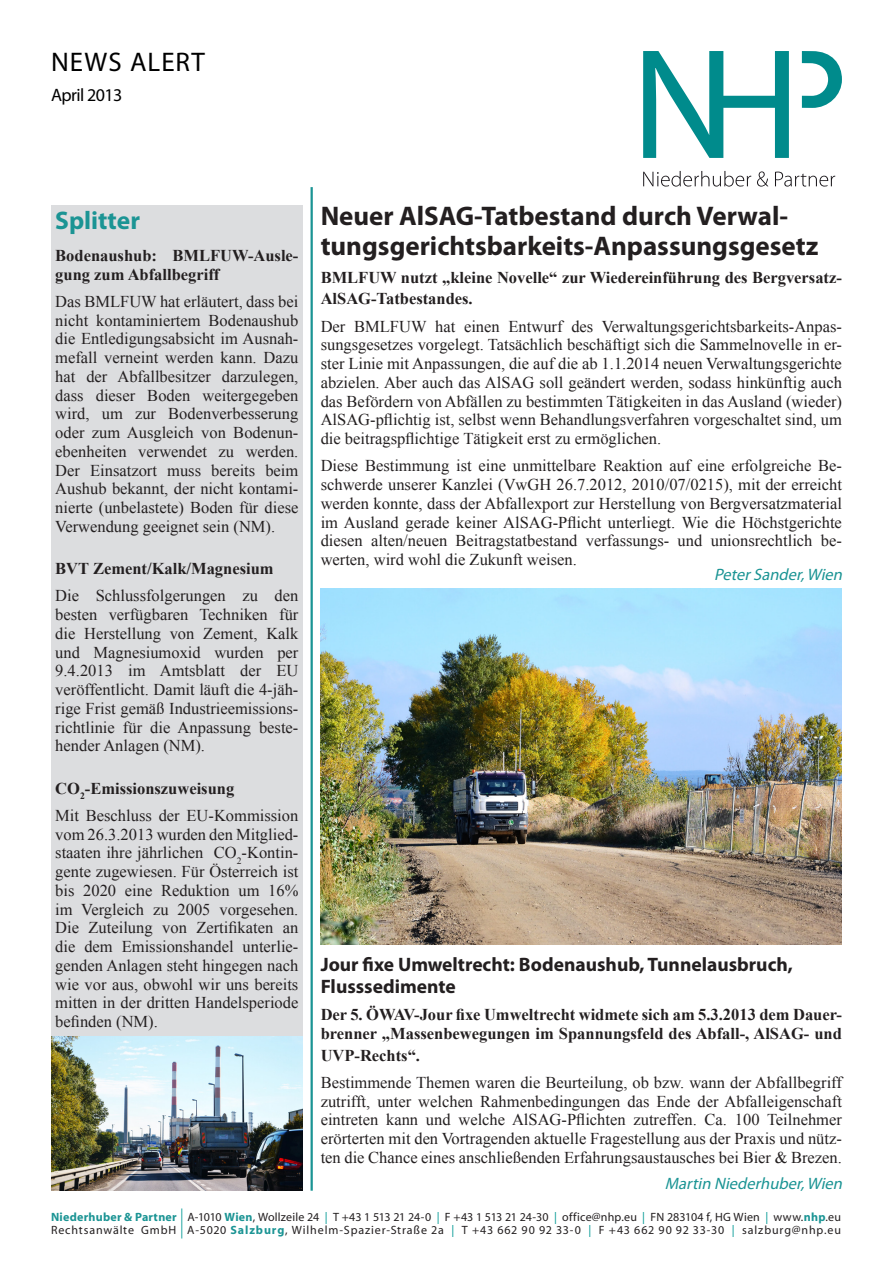
<style>
.page{position:relative;width:893px;height:1263px;background:#fff}
.page>*{position:absolute;margin:0;border:0;box-sizing:border-box;transform-origin:0 0}
.t1{font:30px "Myriad";color:#009894;scale:.4 1}
.Headline{font:700 27px/30px "Myriad Pro";color:#231f20}
.t2{font:27px "Myriad Pro";letter-spacing:.035em;color:#000}
.Land{font:700 25.5px "Myriad Pro";color:#1b9494}
.Headline-2{font:700 19.5px/21.6px "Myriad Pro";color:#231f20}
.t3{font:18px "Myriad Pro";letter-spacing:-.03em;color:#000}
.Text{font:16.5px/18.8px "Times New Roman";color:#231f20;text-align:justify}
.Einleitung{font:700 16.5px/18.8px "Times New Roman";color:#231f20}
.ansprechpartner{font:italic 16.5px "Myriad Pro";color:#1b9494}
.t4{font:12px "Myriad";letter-spacing:.01em;color:#231f20}
.t5{font:12px "Myriad";letter-spacing:.075em;color:#231f20}
.t6{font:12px "Myriad";letter-spacing:.055em;color:#231f20}
.s1{font-weight:700;color:#1b9494}
.s2{color:#009894}
</style>
<div class="page">
<hr style="left:311px;top:187px;width:2px;height:1004px;background:#1b9494">
<svg style="left:802px;top:51px;width:40px;height:57px"></svg>
<svg style="left:643px;top:51px;width:146px;height:107px"></svg>
<svg style="left:643px;top:171px;width:108px;height:16px"></svg>
<svg style="left:757px;top:171px;width:11px;height:16px"></svg>
<svg style="left:775px;top:172px;width:60px;height:15px"></svg>
<div style="left:51px;top:205px;width:252px;height:834px;background:#dcdddf"></div>
<img style="left:321px;top:589px;width:521px;height:355px">
<img style="left:51px;top:1036px;width:252px;height:155px">
<p class="t2" style="left:51px;top:46px;width:155px">NEWS ALERT</p>
<p class="t3" style="left:51px;top:84px;width:73px">April 2013</p>
<p class="Land" style="left:55px;top:203px;width:86px">Splitter</p>
<p class="Einleitung" style="left:55px;top:245px;width:245px">Bodenaushub: BMLFUW-Ausle&shy;gung zum Abfallbegriff</p>
<p class="Text" style="left:55px;top:292px;width:245px">Das BMLFUW hat erläutert, dass bei nicht kontaminiertem Bodenaushub die Entledigungsabsicht im Ausnah&shy;mefall verneint werden kann. Dazu hat der Abfallbesitzer darzulegen, dass dieser Boden weitergegeben wird, um zur Bodenverbesserung oder zum Ausgleich von Bodenun&shy;ebenheiten verwendet zu werden.<br>Der Einsatzort muss bereits beim Aushub bekannt, der nicht kontami&shy;nierte (unbelastete) Boden für diese Verwendung geeignet sein (NM).</p>
<p class="Einleitung" style="left:55px;top:559px;width:220px">BVT Zement/Kalk/Magnesium</p>
<p class="Text" style="left:55px;top:586px;width:245px">Die Schlussfolgerungen zu den besten verfügbaren Techniken für die Herstellung von Zement, Kalk und Magnesiumoxid wurden per 9.4.2013 im Amtsblatt der EU veröffentlicht. Damit läuft die 4-jäh&shy;rige Frist gemäß Industrieemissions&shy;richtlinie für die Anpassung beste&shy;hender Anlagen (NM).</p>
<p class="Einleitung" style="left:55px;top:778px;width:181px">CO<sub>2</sub>-Emissionszuweisung</p>
<p class="Text" style="left:55px;top:806px;width:245px">Mit Beschluss der EU-Kommission vom 26.3.2013 wurden den Mitglied&shy;staaten ihre jährlichen CO<sub>2</sub>-Kontin&shy;gente zugewiesen. Für Österreich ist bis 2020 eine Reduktion um 16% im Vergleich zu 2005 vorgesehen.<br>Die Zuteilung von Zertifikaten an die dem Emissionshandel unterlie&shy;genden Anlagen steht hingegen nach wie vor aus, obwohl wir uns bereits mitten in der dritten Handelsperiode befinden (NM).</p>
<p class="Headline" style="left:321px;top:200px;width:499px">Neuer AlSAG-Tatbestand durch Verwal&shy;tungsgerichtsbarkeits-Anpassungsgesetz</p>
<p class="Einleitung" style="left:321px;top:266px;width:523px;line-height:21.6px">BMLFUW nutzt „kleine Novelle“ zur Wiedereinführung des Bergversatz-<br>AlSAG-Tatbestandes.</p>
<p class="Text" style="left:321px;top:316px;width:523px">Der BMLFUW hat einen Entwurf des Verwaltungsgerichtsbarkeits-Anpas&shy;sungsgesetzes vorgelegt. Tatsächlich beschäftigt sich die Sammelnovelle in er&shy;ster Linie mit Anpassungen, die auf die ab 1.1.2014 neuen Verwaltungsgerichte abzielen. Aber auch das AlSAG soll geändert werden, sodass hinkünftig auch das Befördern von Abfällen zu bestimmten Tätigkeiten in das Ausland (wieder)<br>AlSAG-pflichtig ist, selbst wenn Behandlungsverfahren vorgeschaltet sind, um die beitragspflichtige Tätigkeit erst zu ermöglichen.</p>
<p class="Text" style="left:321px;top:456px;width:523px">Diese Bestimmung ist eine unmittelbare Reaktion auf eine erfolgreiche Be&shy;schwerde unserer Kanzlei (VwGH 26.7.2012, 2010/07/0215), mit der erreicht werden konnte, dass der Abfallexport zur Herstellung von Bergversatzmaterial im Ausland gerade keiner AlSAG-Pflicht unterliegt. Wie die Höchstgerichte diesen alten/neuen Beitragstatbestand verfassungs- und unionsrechtlich be&shy;werten, wird wohl die Zukunft weisen.</p>
<p class="ansprechpartner" style="left:714px;top:564px;width:134px">PeterSander,Wien</p>
<p class="Headline-2" style="left:321px;top:953px;width:474px">Jour fixe Umweltrecht: Bodenaushub, Tunnelausbruch,<br>Flusssedimente</p>
<p class="Einleitung" style="left:321px;top:1005px;width:523px">Der 5. ÖWAV-Jour fixe Umweltrecht widmete sich am 5.3.2013 dem Dauer&shy;brenner „Massenbewegungen im Spannungsfeld des Abfall-, AlSAG- und</p>
<p class="Einleitung" style="left:321px;top:1045px;width:101px">UVP-Rechts“.</p>
<p class="Text" style="left:321px;top:1073px;width:523px">Bestimmende Themen waren die Beurteilung, ob bzw. wann der Abfallbegriff zutrifft, unter welchen Rahmenbedingungen das Ende der Abfalleigenschaft eintreten kann und welche AlSAG-Pflichten zutreffen. Ca. 100 Teilnehmer erörterten mit den Vortragenden aktuelle Fragestellung aus der Praxis und nütz&shy;ten die Chance eines anschließenden Erfahrungsaustausches bei Bier &amp; Brezen.</p>
<p class="ansprechpartner" style="left:665px;top:1173px;width:183px">Martin Niederhuber,Wien</p>
<p class="t4" style="left:51px;top:1211px;width:791px"><span class="s1">Niederhuber &amp; Partner</span> A-1010 <span class="s1">Wien</span>, Wollzeile 24 <span class="s2">|</span> T +43 1 513 21 24-0 <span class="s2">|</span> F +43 1 513 21 24-30 <span class="s2">|</span> office@nhp.eu <span class="s2">|</span> FN 283104 f, HG Wien <span class="s2">|</span> www.<span class="s1">nhp</span>.eu</p>
<p class="t6" style="left:51px;top:1224px;width:127px">Rechtsanwälte GmbH</p>
<p class="t1" style="left:180px;top:1206px;width:9px">|</p>
<p class="t5" style="left:187px;top:1224px;width:655px">A-5020 <span class="s1">Salzburg</span>, Wilhelm-Spazier-Straße 2a <span class="s2">|</span> T +43 662 90 92 33-0 <span class="s2">|</span> F +43 662 90 92 33-30 <span class="s2">|</span> salzburg@nhp.eu</p>
</div>
